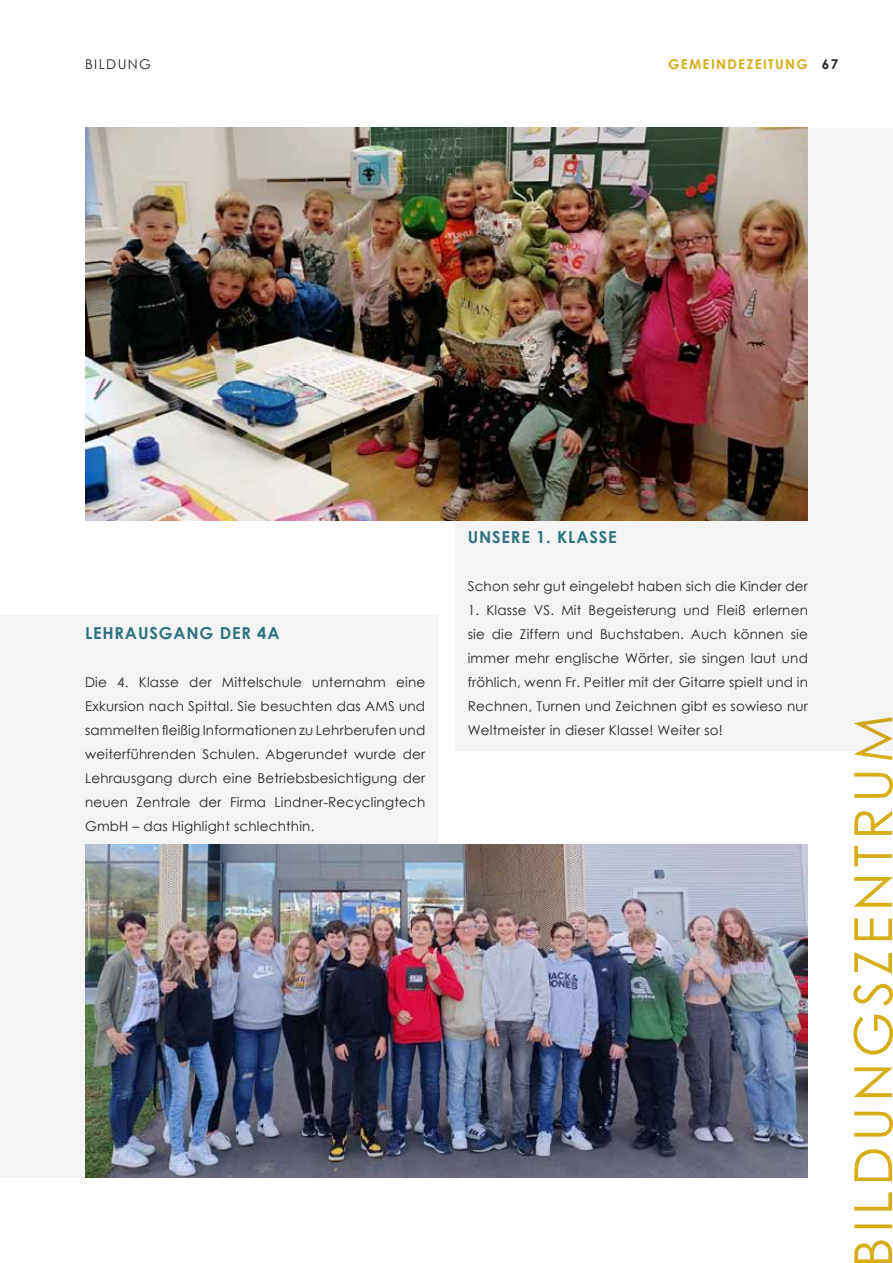
<style>
.page{position:relative;width:893px;height:1263px;background:#fff}
.page>*{position:absolute;margin:0;border:0;box-sizing:border-box;transform-origin:0 0}
.t1{font:700 16.5px "Century Gothic";letter-spacing:.05em;color:#2f737e}
.t2{font:13.5px/24px "Century Gothic";letter-spacing:.015em;color:#242524;text-align:justify}
.t3{font:700 13.5px "Century Gothic";letter-spacing:.1em;color:#d7ad18}
.t4{font:13.5px "Century Gothic";letter-spacing:.1em;color:#242524}
.s1{color:#242524}
</style>
<div class="page">
<svg style="left:853px;top:750px;width:40px;height:513px"></svg>
<div style="left:0;top:615px;width:438px;height:563px;background:#f4f4f4"></div>
<div style="left:455px;top:128px;width:438px;height:622px;background:#f4f4f4"></div>
<img style="left:85px;top:844px;width:723px;height:334px">
<img style="left:85px;top:128px;width:723px;height:392px">
<p class="t4" style="left:85px;top:55px;width:67px">BILDUNG</p>
<p class="t3" style="left:668px;top:56px;width:172px">GEMEINDEZEITUNG <span class="s1">67</span></p>
<p class="t1" style="left:85px;top:622px;width:196px">LEHRAUSGANG DER 4A</p>
<p class="t2" style="left:85px;top:669px;width:342px">Die 4. Klasse der Mittelschule unternahm eine Exkursion nach Spittal. Sie besuchten das AMS und sammelten fleißig Informationen zu Lehrberufen und weiterführenden Schulen. Abgerundet wurde der Lehrausgang durch eine Betriebsbesichtigung der neuen Zentrale der Firma Lindner-Recyclingtech GmbH – das Highlight schlechthin.</p>
<p class="t1" style="left:468px;top:526px;width:150px">UNSERE 1. KLASSE</p>
<p class="t2" style="left:468px;top:573px;width:342px">Schon sehr gut eingelebt haben sich die Kinder der</p>
<p class="t2" style="left:468px;top:597px;width:342px">1. Klasse VS. Mit Begeisterung und Fleiß erlernen sie die Ziffern und Buchstaben. Auch können sie immer mehr englische Wörter, sie singen laut und fröhlich, wenn Fr. Peitler mit der Gitarre spielt und in Rechnen, Turnen und Zeichnen gibt es sowieso nur Weltmeister in dieser Klasse! Weiter so!</p>
</div>
